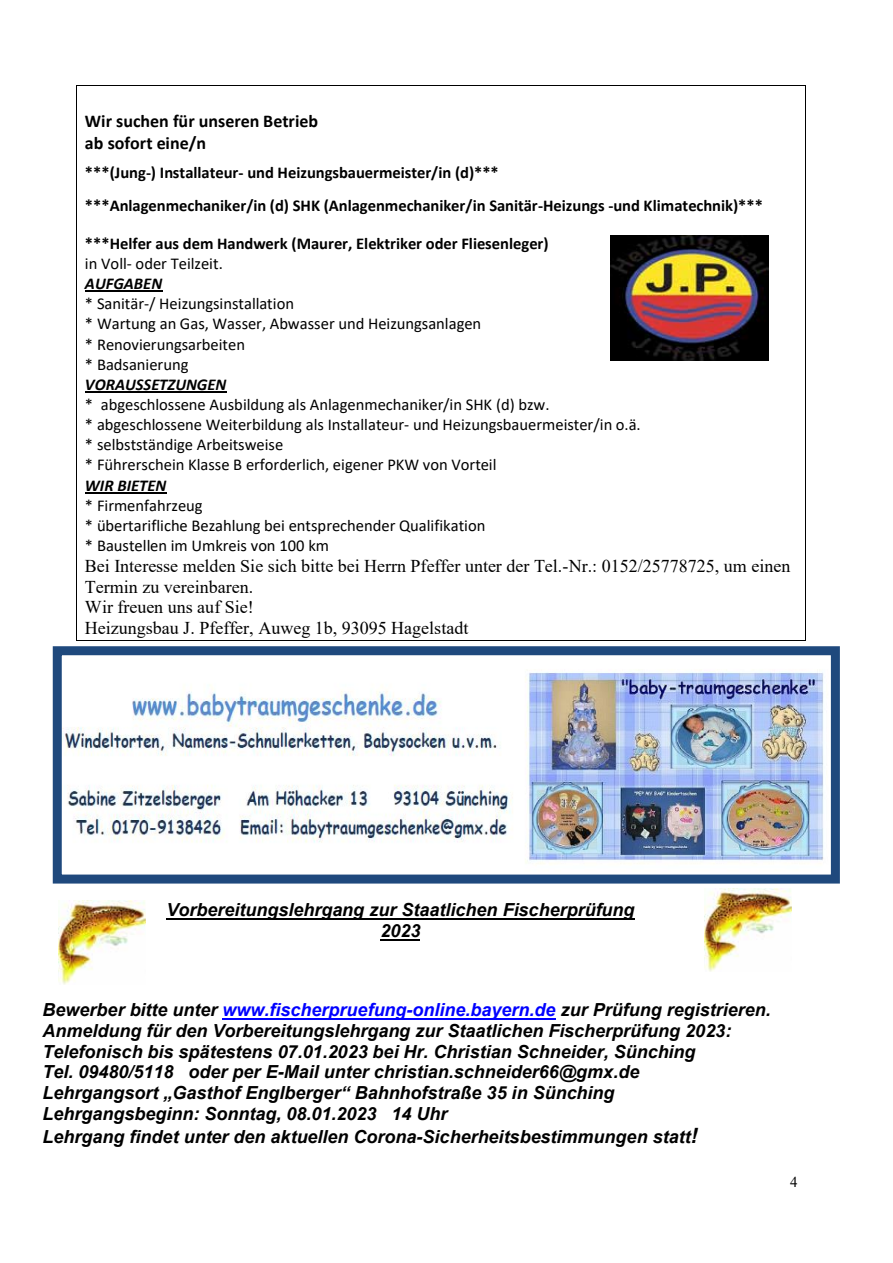
<style>
.page{position:relative;width:893px;height:1263px;background:#fff}
.page>*{position:absolute;margin:0;border:0;box-sizing:border-box;transform-origin:0 0}
.t1{font:italic 700 18px/20.7px "Arial";color:#000;text-align:center}
.t2{font:18px/20.7px "Times New Roman";color:#000}
.t3{font:700 18px/21.9px "Calibri";color:#000}
.t4{font:16.5px/20.1px "Calibri";color:#000}
.t5{font:700 16.5px/32.2px "Calibri";letter-spacing:-.005em;color:#000}
.t6{font:italic 700 16.5px "Calibri";color:#000}
.t7{font:15px "Times New Roman";color:#000}
.s1{color:#00f}
.s2{font-size:21px}
</style>
<div class="page">
<img style="left:610px;top:235px;width:158px;height:125px">
<hr style="left:77px;top:85px;width:728px;height:1px;background:#000">
<hr style="left:76px;top:86px;width:1px;height:46px;background:#000">
<hr style="left:805px;top:86px;width:1px;height:46px;background:#000">
<hr style="left:76px;top:132px;width:1px;height:31px;background:#000">
<hr style="left:805px;top:132px;width:1px;height:31px;background:#000">
<hr style="left:76px;top:163px;width:1px;height:32px;background:#000">
<hr style="left:805px;top:163px;width:1px;height:32px;background:#000">
<hr style="left:76px;top:195px;width:1px;height:38px;background:#000">
<hr style="left:805px;top:195px;width:1px;height:38px;background:#000">
<hr style="left:85px;top:291px;width:77px;height:1px;background:#000">
<hr style="left:85px;top:392px;width:141px;height:1px;background:#000">
<hr style="left:85px;top:492px;width:81px;height:1px;background:#000">
<hr style="left:77px;top:640px;width:728px;height:1px;background:#000">
<svg style="left:76px;top:233px;width:1px;height:408px"></svg>
<svg style="left:805px;top:233px;width:1px;height:408px"></svg>
<hr style="left:166px;top:918px;width:469px;height:2px;background:#000">
<hr style="left:380px;top:939px;width:40px;height:1px;background:#000">
<hr style="left:223px;top:1018px;width:333px;height:2px;background:#00f">
<img style="left:63px;top:672px;width:761px;height:192px">
<div style="left:53px;top:646px;width:787px;height:237px;border:9px solid #1f497d"></div>
<img style="left:704px;top:888px;width:88px;height:83px">
<img style="left:58px;top:901px;width:88px;height:83px">
<p class="t3" style="left:85px;top:110px;width:235px">Wir suchen für unseren Betrieb ab sofort eine/n</p>
<p class="t5" style="left:85px;top:157px;width:679px">***(Jung-) Installateur- und Heizungsbauermeister/in (d)***<br>***Anlagenmechaniker/in (d) SHK (Anlagenmechaniker/in Sanitär-Heizungs -und Klimatechnik)***</p>
<p class="t5" style="left:85px;top:227px;width:465px">***Helfer aus dem Handwerk (Maurer, Elektriker oder Fliesenleger)</p>
<p class="t4" style="left:85px;top:253px;width:139px">in Voll- oder Teilzeit.</p>
<p class="t6" style="left:85px;top:272px;width:79px">AUFGABEN</p>
<p class="t4" style="left:85px;top:293px;width:398px">* Sanitär-/ Heizungsinstallation<br>* Wartung an Gas, Wasser, Abwasser und Heizungsanlagen * Renovierungsarbeiten<br>* Badsanierung</p>
<p class="t6" style="left:85px;top:373px;width:143px">VORAUSSETZUNGEN</p>
<p class="t4" style="left:85px;top:394px;width:557px">* abgeschlossene Ausbildung als Anlagenmechaniker/in SHK (d) bzw.<br>* abgeschlossene Weiterbildung als Installateur- und Heizungsbauermeister/in o.ä. * selbstständige Arbeitsweise<br>* Führerschein Klasse B erforderlich, eigener PKW von Vorteil</p>
<p class="t6" style="left:85px;top:473px;width:83px">WIR BIETEN</p>
<p class="t4" style="left:85px;top:495px;width:402px">* Firmenfahrzeug<br>* übertarifliche Bezahlung bei entsprechender Qualifikation * Baustellen im Umkreis von 100 km</p>
<p class="t2" style="left:85px;top:555px;width:707px">Bei Interesse melden Sie sich bitte bei Herrn Pfeffer unter der Tel.-Nr.: 0152/25778725, um einen Termin zu vereinbaren.<br>Wir freuen uns auf Sie!<br>Heizungsbau J. Pfeffer, Auweg 1b, 93095 Hagelstadt</p>
<p class="t1" style="left:166px;top:900px;width:470px">Vorbereitungslehrgang zur Staatlichen Fischerprüfung<br>2023</p>
<p class="t1" style="left:42px;top:1000px;width:730px;text-align:left">Bewerber bitte unter <span class="s1">www.fischerpruefung-online.bayern.de</span> zur Prüfung registrieren.<br>Anmeldung für den Vorbereitungslehrgang zur Staatlichen Fischerprüfung 2023:<br>Telefonisch bis spätestens 07.01.2023 bei Hr. Christian Schneider, Sünching<br>Tel. 09480/5118 oder per E-Mail unter christian.schneider66@gmx.de<br>Lehrgangsort „Gasthof Englberger“ Bahnhofstraße 35 in Sünching Lehrgangsbeginn: Sonntag, 08.01.2023 14 Uhr</p>
<p class="t1" style="left:42px;top:1127px;width:657px">Lehrgang findet unter den aktuellen Corona-Sicherheitsbestimmungen statt<span class="s2">!</span></p>
<p class="t7" style="left:790px;top:1171px;width:9px">4</p>
</div>
